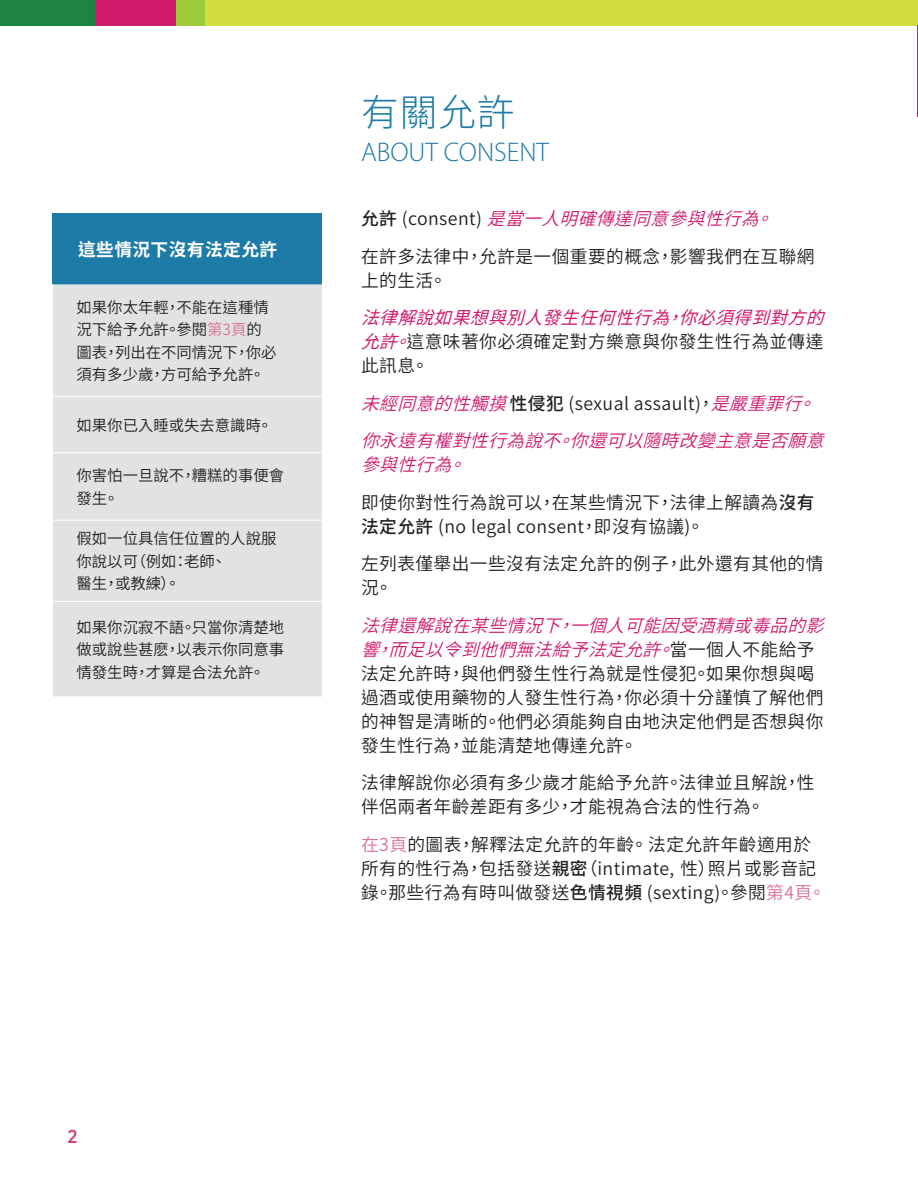
<style>
.page{position:relative;width:918px;height:1188px;background:#fff}
.page>*{position:absolute;margin:0;border:0;box-sizing:border-box;transform-origin:0 0}
.t1{font:300 37.5px "Source Han Sans TW";color:#1d7ba7}
.t2{font:300 27px "Myriad Pro";color:#1d7ba7}
.t3{font:500 18.75px "Gotham Narrow";color:#d44178}
.t4{font:17.7px/24px "Source Han Sans TW";letter-spacing:.025em;color:#221f20}
.t5{font:italic 17.7px/37.5px "Source Han Sans TW";color:#d01a6d}
.t6{font:italic 17.7px/24px "Source Han Sans TW";color:#d01a6d}
.t7{font:700 17.7px "Source Han Sans TW";letter-spacing:.025em;color:#fff}
.t8{font:15.3px/22.5px "Source Han Sans TW";color:#221f20}
.s1{color:#dc7392}
.s2{font-weight:500}
.s3{font-style:italic;color:#d01a6d}
.s4{font-style:normal;color:#221f20}
.s5{font-weight:500;font-style:normal;color:#221f20}
</style>
<div class="page">
<div style="left:0;top:0;width:95px;height:26px;background:#1e8442"></div>
<div style="left:95px;top:0;width:81px;height:26px;background:#d01a6d"></div>
<div style="left:176px;top:0;width:30px;height:26px;background:#9cca3b"></div>
<div style="left:206px;top:0;width:712px;height:26px;background:#d1de3d"></div>
<div style="left:53px;top:213px;width:269px;height:71px;background:#1d7ba7"></div>
<div style="left:53px;top:284px;width:269px;height:413px;background:#e0e2e4"></div>
<hr style="left:52px;top:396px;width:271px;height:1px;background:#fff">
<hr style="left:52px;top:452px;width:271px;height:1px;background:#fff">
<hr style="left:52px;top:520px;width:271px;height:1px;background:#fff">
<hr style="left:52px;top:601px;width:271px;height:1px;background:#fff">
<hr style="left:917px;top:26px;width:1px;height:91px;background:#d01a6d">
<p class="t7" style="left:78px;top:239px;width:201px">這些情況下沒有法定允許</p>
<p class="t8" style="left:77px;top:296px;width:201px">如果你太年輕，不能在這種情況下給予允許。參閱<span class="s1">第3頁</span>的圖表，列出在不同情況下，你必須有多少歲，方可給予允許。</p>
<p class="t8" style="left:77px;top:414px;width:198px">如果你已入睡或失去意識時。</p>
<p class="t8" style="left:77px;top:465px;width:209px">你害怕一旦說不，糟糕的事便會發生。</p>
<p class="t8" style="left:77px;top:528px;width:201px">假如一位具信任位置的人說服你說以可（例如：老師、<br>醫生，或教練）。</p>
<p class="t8" style="left:77px;top:616px;width:209px;text-align:justify">如果你沉寂不語。只當你清楚地做或說些甚麽，以表示你同意事情發生時，才算是合法允許。</p>
<h1 class="t1" style="left:361px;top:91px;width:155px">有關允許</h1>
<h2 class="t2" style="left:361px;top:137px;width:190px">ABOUT CONSENT</h2>
<p class="t4" style="left:361px;top:201px;width:455px;line-height:37.5px"><span class="s2">允許</span> ( c o n s e n t ) <span class="s3">是當一人明確傳達同意參與性行為。<br></span>在許多法律中，允許是一個重要的概念，影響我們在互聯網</p>
<p class="t4" style="left:361px;top:269px;width:87px">上的生活。</p>
<p class="t6" style="left:361px;top:306px;width:477px">法律解說如果想與別人發生任何性行為，你必須得到對方的允許。<span class="s4">這意味著你必須確定對方樂意與你發生性行為並傳達此訊息。</span></p>
<p class="t5" style="left:361px;top:385px;width:477px">未經同意的性觸摸<span class="s5">性侵犯</span> <span class="s4">(sexual assault)，</span>是嚴重罪行。你永遠有權對性行為說不。你還可以隨時改變主意是否願意</p>
<p class="t4" style="left:361px;top:447px;width:455px;line-height:37.5px"><span class="s3">參與性行為。<br></span>即使你對性行為說可以，在某些情況下，法律上解讀為<span class="s2">沒有</span></p>
<p class="t4" style="left:361px;top:508px;width:464px;line-height:37.5px"><span class="s2">法定允許</span> (no legal consent，即沒有協議)。<br>左列表僅舉出一些沒有法定允許的例子，此外還有其他的情</p>
<p class="t4" style="left:361px;top:576px;width:33px">況。</p>
<p class="t4" style="left:361px;top:614px;width:477px"><span class="s3">法律還解說在某些情況下，一個人可能因受酒精或毒品的影響，而足以令到他們無法給予法定允許。</span>當一個人不能給予<br>法定允許時，與他們發生性行為就是性侵犯。如果你想與喝<br>過酒或使用藥物的人發生性行為，你必須十分謹慎了解他們的神智是清晰的。他們必須能夠自由地決定他們是否想與你發生性行為，並能清楚地傳達允許。</p>
<p class="t4" style="left:361px;top:771px;width:455px">法律解說你必須有多少歲才能給予允許。法律並且解說，性伴侶兩者年齡差距有多少，才能視為合法的性行為。</p>
<p class="t4" style="left:361px;top:833px;width:466px"><span class="s1">在3頁</span>的圖表，解釋法定允許的年齡。 法定允許年齡適用於所有的性行為，包括發送<span class="s2">親密</span>（intimate, 性）照片或影音記錄。那些行為有時叫做發送<span class="s2">色情視頻</span> (sexting)。參閱<span class="s1">第4頁。</span></p>
<p class="t3" style="left:68px;top:1124px;width:12px">2</p>
</div>
